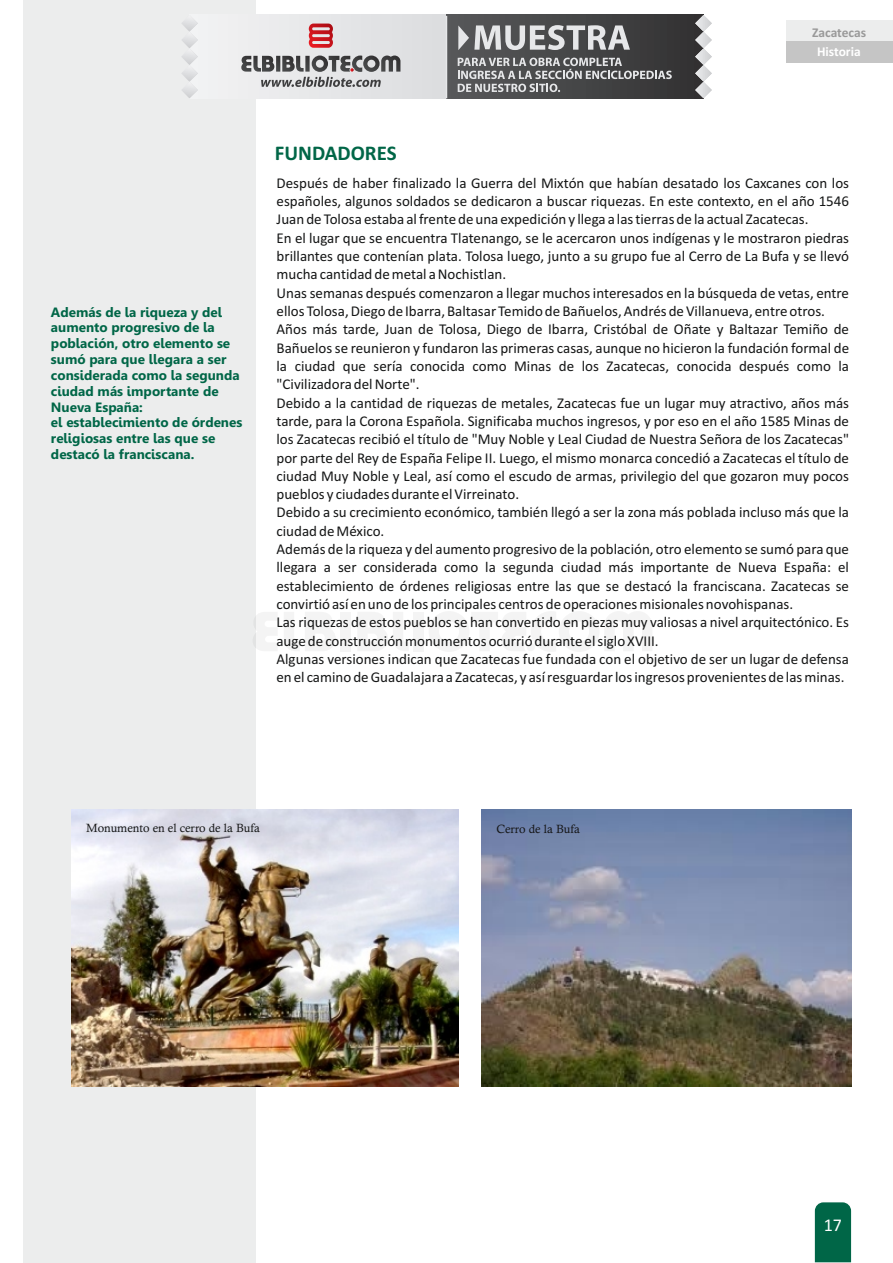
<style>
.page{position:relative;width:893px;height:1263px;background:#fff}
.page>*{position:absolute;margin:0;border:0;box-sizing:border-box;transform-origin:0 0}
.t1{font:700 21px "Calibri";color:#006647}
.t2{font:18px "Calibri";color:#fff}
.t3{font:15px/18.3px "Calibri";color:#151616}
.t4{font:700 13.5px/15.8px "Gisha";color:#006647}
.t5{font:700 13.5px "Calibri";letter-spacing:-.005em;color:#999}
.t6{font:700 13.5px "Calibri";color:#fff}
.t7{font:12px "Calisto";color:#151616}
</style>
<div class="page">
<div style="left:815px;top:1202px;width:36px;height:60px;background:#006647"></div>
<div style="left:23px;top:0;width:232px;height:1263px;background:#eceded"></div>
<div style="left:786px;top:20px;width:107px;height:22px;background:#eceded"></div>
<div style="left:786px;top:41px;width:107px;height:22px;background:#c5c5c5"></div>
<img style="left:481px;top:810px;width:370px;height:277px">
<img style="left:72px;top:809px;width:387px;height:278px">
<div style="left:189px;top:15px;width:514px;height:83px;background:#e6e7e9"></div>
<svg style="left:255px;top:612px;width:22px;height:39px"></svg>
<svg style="left:284px;top:612px;width:51px;height:39px"></svg>
<div style="left:340px;top:612px;width:11px;height:39px;background:#f4f4f4"></div>
<svg style="left:358px;top:612px;width:50px;height:39px"></svg>
<div style="left:413px;top:612px;width:11px;height:39px;background:#f4f4f4"></div>
<svg style="left:429px;top:612px;width:223px;height:39px"></svg>
<div style="left:446px;top:15px;width:257px;height:83px;background:linear-gradient(to right,#5a5b5d,#323232)"></div>
<svg style="left:182px;top:15px;width:16px;height:83px"></svg>
<svg style="left:695px;top:15px;width:17px;height:83px"></svg>
<svg style="left:309px;top:24px;width:24px;height:24px"></svg>
<svg style="left:241px;top:56px;width:159px;height:31px"></svg>
<svg style="left:458px;top:58px;width:214px;height:34px"></svg>
<svg style="left:458px;top:25px;width:172px;height:25px"></svg>
<hr style="left:446px;top:16px;width:1px;height:82px;background:#e6e7e9">
<p class="t5" style="left:812px;top:27px;width:56px">Zacatecas</p>
<p class="t6" style="left:817px;top:46px;width:45px">Historia</p>
<p class="t4" style="left:51px;top:305px;width:193px">Además de la riqueza y del aumento progresivo de la población, otro elemento se sumó para que llegara a ser considerada como la segunda ciudad más importante de<br>Nueva España:<br>el establecimiento de órdenes religiosas entre las que se destacó la franciscana.</p>
<h1 class="t1" style="left:275px;top:144px;width:123px">FUNDADORES</h1>
<p class="t3" style="left:276px;top:175px;width:574px">Después de haber finalizado la Guerra del Mixtón que habían desatado los Caxcanes con los españoles, algunos soldados se dedicaron a buscar riquezas. En este contexto, en el año 1546<br>Juan de Tolosa estaba al frente de una expedición y llega a las tierras de la actual Zacatecas.<br>En el lugar que se encuentra Tlatenango, se le acercaron unos indígenas y le mostraron piedras brillantes que contenían plata. Tolosa luego, junto a su grupo fue al Cerro de La Bufa y se llevó mucha cantidad de metal a Nochistlan.<br>Unas semanas después comenzaron a llegar muchos interesados en la búsqueda de vetas, entre ellos Tolosa, Diego de Ibarra, Baltasar Temido de Bañuelos, Andrés de Villanueva, entre otros.<br>Años más tarde, Juan de Tolosa, Diego de Ibarra, Cristóbal de Oñate y Baltazar Temiño de Bañuelos se reunieron y fundaron las primeras casas, aunque no hicieron la fundación formal de la ciudad que sería conocida como Minas de los Zacatecas, conocida después como la "Civilizadora del Norte".<br>Debido a la cantidad de riquezas de metales, Zacatecas fue un lugar muy atractivo, años más tarde, para la Corona Española. Significaba muchos ingresos, y por eso en el año 1585 Minas de los Zacatecas recibió el título de "Muy Noble y Leal Ciudad de Nuestra Señora de los Zacatecas" por parte del Rey de España Felipe II. Luego, el mismo monarca concedió a Zacatecas el título de ciudad Muy Noble y Leal, así como el escudo de armas, privilegio del que gozaron muy pocos pueblos y ciudades durante el Virreinato.<br>Debido a su crecimiento económico, también llegó a ser la zona más poblada incluso más que la ciudad de México.<br>Además de la riqueza y del aumento progresivo de la población, otro elemento se sumó para que llegara a ser considerada como la segunda ciudad más importante de Nueva España: el establecimiento de órdenes religiosas entre las que se destacó la franciscana. Zacatecas se convirtió así en uno de los principales centros de operaciones misionales novohispanas.<br>Las riquezas de estos pueblos se han convertido en piezas muy valiosas a nivel arquitectónico. Es auge de construcción monumentos ocurrió durante el siglo XVIII.<br>Algunas versiones indican que Zacatecas fue fundada con el objetivo de ser un lugar de defensa en el camino de Guadalajara a Zacatecas, y así resguardar los ingresos provenientes de las minas.</p>
<p class="t7" style="left:86px;top:823px;width:175px">Monumento en el cerro de la Bufa</p>
<p class="t7" style="left:496px;top:825px;width:85px">Cerro de la Bufa</p>
<p class="t2" style="left:824px;top:1218px;width:20px">17</p>
</div>
